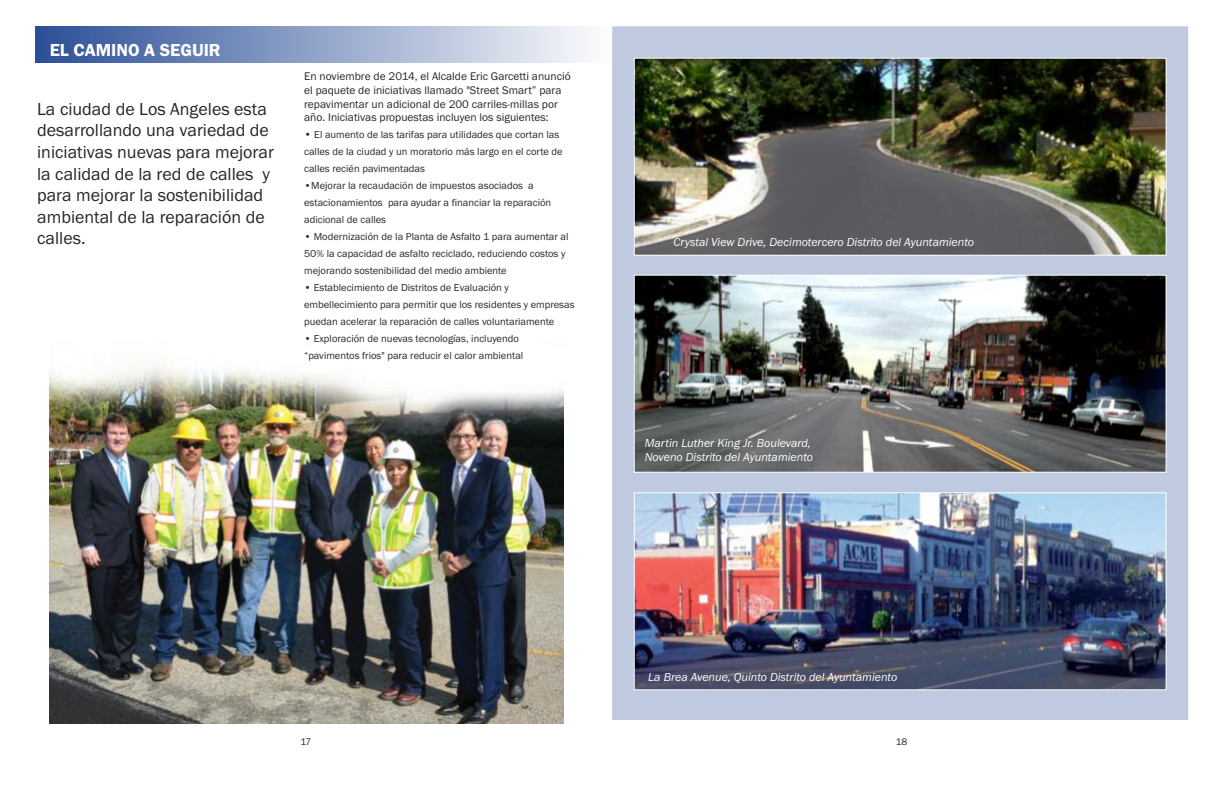
<style>
.page{position:relative;width:1224px;height:792px;background:#fff}
.page>*{position:absolute;margin:0;border:0;box-sizing:border-box;transform-origin:0 0}
.t1{font:18px/21.6px "Franklin Gothic";color:#272627}
.t2{font:600 18px "Franklin Gothic";color:#fff}
.t3{font:italic 12px/14.4px "Franklin Gothic";color:#fff}
.t4{font:11.5px/13.8px "Franklin Gothic";color:#272627}
.t5{font:10.5px/17px "Franklin Gothic";color:#272627}
.t6{font:10px "Franklin Gothic";color:#272627}
.s1{font-weight:600;font-size:11px}
</style>
<div class="page">
<div style="left:612px;top:26px;width:576px;height:694px;background:#bfcae0"></div>
<img style="left:636px;top:494px;width:529px;height:194px">
<div style="left:634px;top:492px;width:533px;height:198px;border:1px solid #fff"></div>
<img style="left:636px;top:60px;width:529px;height:194px">
<div style="left:634px;top:58px;width:533px;height:198px;border:1px solid #fff"></div>
<img style="left:636px;top:277px;width:529px;height:194px">
<div style="left:634px;top:275px;width:533px;height:198px;border:1px solid #fff"></div>
<img style="left:50px;top:365px;width:514px;height:358px">
<div style="left:35px;top:26px;width:576px;height:36px;background:linear-gradient(to right,#2a4e96,#fdfdfe)"></div>
<h1 class="t2" style="left:50px;top:39px;width:173px">EL CAMINO A SEGUIR</h1>
<h1 class="t1" style="left:37px;top:98px;width:238px">La ciudad de Los Angeles esta desarrollando una variedad de iniciativas nuevas para mejorar la calidad de la red de calles y para mejorar la sostenibilidad ambiental de la reparación de calles.</h1>
<p class="t4" style="left:304px;top:69px;width:268px">En noviembre de 2014, el Alcalde Eric Garcetti anunció el paquete de iniciativas llamado "Street Smart” para repavimentar un adicional de 200 carriles-millas por año. Iniciativas propuestas incluyen los siguientes:</p>
<p class="t5" style="left:304px;top:126px;width:260px"><span class="s1">•</span> El aumento de las tarifas para utilidades que cortan las calles de la ciudad y un moratorio más largo en el corte de calles recién pavimentadas</p>
<p class="t5" style="left:304px;top:177px;width:249px">•Mejorar la recaudación de impuestos asociados a estacionamientos para ayudar a financiar la reparación adicional de calles</p>
<p class="t5" style="left:304px;top:228px;width:266px">• Modernización de la Planta de Asfalto 1 para aumentar al<br>50% la capacidad de asfalto reciclado, reduciendo costos y mejorando sostenibilidad del medio ambiente</p>
<p class="t5" style="left:304px;top:279px;width:272px">• Establecimiento de Distritos de Evaluación y embellecimiento para permitir que los residentes y empresas puedan acelerar la reparación de calles voluntariamente</p>
<p class="t5" style="left:304px;top:330px;width:221px">• Exploración de nuevas tecnologías, incluyendo “pavimentos frios" para reducir el calor ambiental</p>
<p class="t3" style="left:674px;top:235px;width:302px">Crystal View Drive, Decimotercero Distrito del Ayuntamiento</p>
<p class="t3" style="left:645px;top:435px;width:170px">Martin Luther King Jr. Boulevard,<br>Noveno Distrito del Ayuntamiento</p>
<p class="t6" style="left:300px;top:736px;width:13px">17</p>
<p class="t3" style="left:648px;top:669px;width:251px">La Brea Avenue, Quinto Distrito del Ayuntamiento</p>
<p class="t6" style="left:896px;top:736px;width:13px">18</p>
</div>
